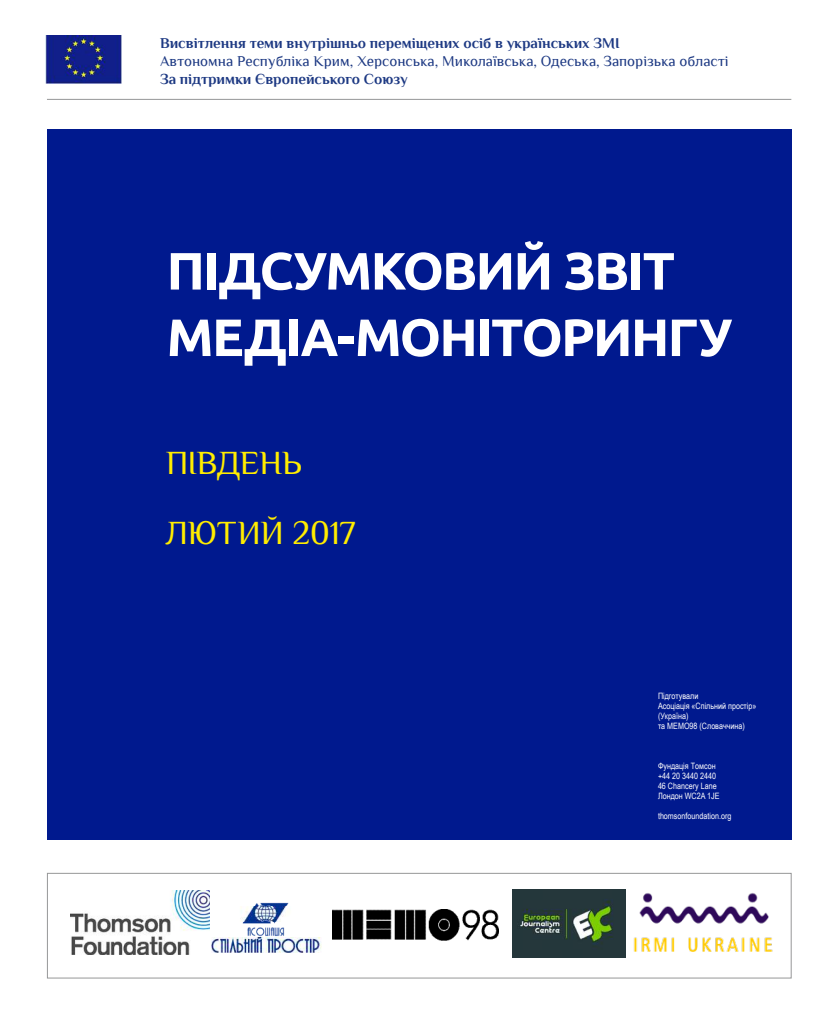
<style>
.page{position:relative;width:833px;height:1010px;background:#fff}
.page>*{position:absolute;margin:0;border:0;box-sizing:border-box;transform-origin:0 0}
.t1{font:700 52.5px/66.5px "Ubuntu";letter-spacing:-.035em;color:#fff}
.t2{font:33.75px/70px "Philosopher";letter-spacing:-.01em;color:#ffed00}
.t3{font:700 15px "Philosopher";color:#1d3983}
.t4{font:15px "Philosopher";color:#1d3983}
.t5{font:8.75px/10px "Arial Narrow";color:#fff}
</style>
<div class="page">
<hr style="left:47px;top:99px;width:744px;height:1px;background:#969798">
<img style="left:46px;top:35px;width:75px;height:48px">
<div style="left:47px;top:129px;width:744px;height:711px;background:#00198e"></div>
<div style="left:47px;top:873px;width:744px;height:105px;border:1px solid #969798"></div>
<img style="left:70px;top:890px;width:140px;height:64px">
<img style="left:512px;top:889px;width:113px;height:68px">
<img style="left:211px;top:902px;width:110px;height:51px">
<img style="left:333px;top:909px;width:165px;height:31px">
<img style="left:633px;top:893px;width:140px;height:58px">
<h3 class="t3" style="left:160px;top:35px;width:461px">Висвітлення теми внутрішньо переміщених осіб в українських ЗМІ</h3>
<h3 class="t4" style="left:160px;top:54px;width:570px">Автономна Республіка Крим, Херсонська, Миколаївська, Одеська, Запорізька області</h3>
<h3 class="t3" style="left:160px;top:71px;width:249px">За підтримки Європейського Союзу</h3>
<h1 class="t1" style="left:167px;top:237px;width:567px">ПІДСУМКОВИЙ ЗВІТ<br>МЕДІА-МОНІТОРИНГУ</h1>
<h2 class="t2" style="left:166px;top:428px;width:191px">ПІВДЕНЬ<br>ЛЮТИЙ 2017</h2>
<p class="t5" style="left:658px;top:690px;width:100px">Підготували<br>Асоціація «Спільний простір» (Україна)<br>та MEMO98 (Словаччина)</p>
<p class="t5" style="left:658px;top:760px;width:63px">Фундація Томсон +44 20 3440 2440<br>46 Chancery Lane<br>Лондон WC2A 1JE</p>
<p class="t5" style="left:658px;top:810px;width:75px">thomsonfoundation.org</p>
</div>
